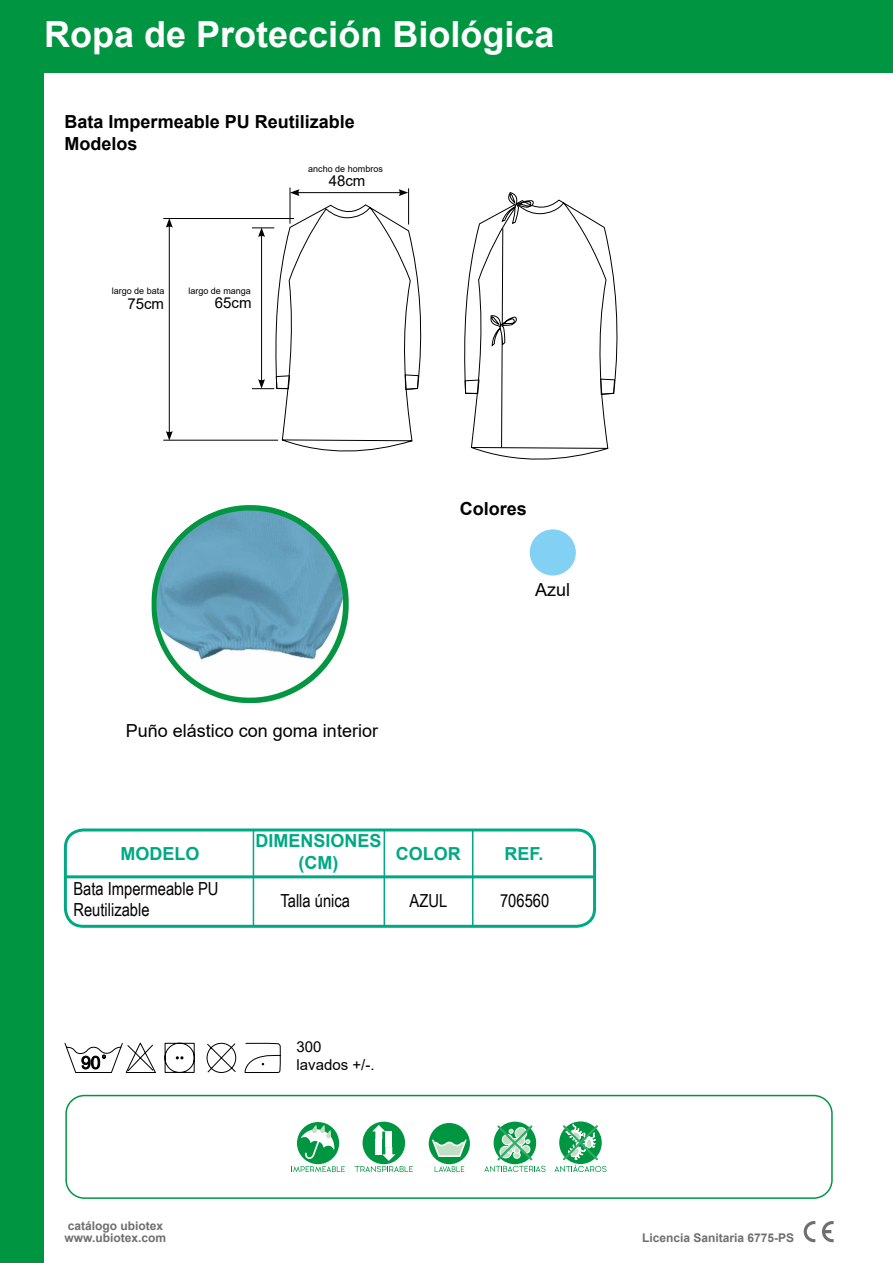
<style>
.page{position:relative;width:893px;height:1263px;background:#fff}
.page>*{position:absolute;margin:0;border:0;box-sizing:border-box;transform-origin:0 0}
.t1{font:700 36px "Arial";color:#fff}
.t2{font:18px/21.6px "Arial Narrow";color:#000}
.t3{font:700 18px/21.6px "Arial";color:#000}
.t4{font:18px "Arial";color:#000}
.t5{font:700 18px/21.6px "Arial";color:#00a984;text-align:center}
.t6{font:15px/18px "Arial";color:#000}
.t7{font:700 12px/12px "Arial";color:#706f6f}
.t8{font:9px "Arial";color:#000}
</style>
<div class="page">
<div style="left:0;top:0;width:43px;height:1263px;background:#009641"></div>
<div style="left:0;top:0;width:893px;height:72px;background:#009641"></div>
<svg style="left:804px;top:1221px;width:11px;height:21px"></svg>
<svg style="left:822px;top:1221px;width:12px;height:21px"></svg>
<div style="left:65px;top:1095px;width:768px;height:104px;border:2px solid #009641;border-radius:18px"></div>
<div style="left:530px;top:529px;width:46px;height:46px;background:#83d0f5;border-radius:50%"></div>
<div style="left:64px;top:828px;width:532px;height:100px;border:3px solid #00a984;border-radius:18px"></div>
<hr style="left:65px;top:875px;width:529px;height:3px;background:#00a984">
<hr style="left:253px;top:830px;width:1px;height:97px;background:#00a984">
<hr style="left:384px;top:830px;width:1px;height:97px;background:#00a984">
<hr style="left:472px;top:829px;width:1px;height:97px;background:#00a984">
<svg style="left:464px;top:192px;width:154px;height:268px"></svg>
<img style="left:151px;top:505px;width:198px;height:198px">
<svg style="left:64px;top:1042px;width:172px;height:31px"></svg>
<svg style="left:244px;top:1042px;width:37px;height:31px"></svg>
<div style="left:363px;top:1122px;width:42px;height:42px;background:#009641;border-radius:50%"></div>
<div style="left:385px;top:1131px;width:7px;height:8px;background:#fff"></div>
<div style="left:385px;top:1139px;width:7px;height:7px;background:#fff"></div>
<svg style="left:372px;top:1125px;width:13px;height:14px"></svg>
<div style="left:375px;top:1139px;width:7px;height:7px;background:#fff"></div>
<svg style="left:355px;top:1147px;width:58px;height:25px"></svg>
<div style="left:297px;top:1122px;width:42px;height:42px;background:#009641;border-radius:50%"></div>
<svg style="left:301px;top:1125px;width:33px;height:34px"></svg>
<svg style="left:293px;top:1166px;width:52px;height:6px"></svg>
<div style="left:429px;top:1123px;width:41px;height:41px;background:#009641;border-radius:50%"></div>
<svg style="left:432px;top:1139px;width:35px;height:18px"></svg>
<svg style="left:435px;top:1166px;width:29px;height:6px"></svg>
<div style="left:494px;top:1122px;width:42px;height:42px;background:#009641;border-radius:50%"></div>
<svg style="left:497px;top:1125px;width:35px;height:35px"></svg>
<svg style="left:484px;top:1166px;width:61px;height:6px"></svg>
<svg style="left:559px;top:1121px;width:43px;height:43px"></svg>
<svg style="left:554px;top:1124px;width:53px;height:48px"></svg>
<hr style="left:297px;top:192px;width:104px;height:1px;background:#000">
<svg style="left:291px;top:189px;width:8px;height:7px"></svg>
<svg style="left:399px;top:189px;width:9px;height:7px"></svg>
<hr style="left:290px;top:188px;width:1px;height:36px;background:#000">
<hr style="left:408px;top:188px;width:1px;height:37px;background:#000">
<hr style="left:163px;top:218px;width:131px;height:1px;background:#000">
<svg style="left:252px;top:204px;width:170px;height:248px"></svg>
<hr style="left:169px;top:225px;width:1px;height:208px;background:#000">
<svg style="left:166px;top:431px;width:7px;height:9px"></svg>
<svg style="left:166px;top:219px;width:7px;height:9px"></svg>
<hr style="left:163px;top:440px;width:115px;height:1px;background:#000">
<h1 class="t1" style="left:44px;top:9px;width:512px">Ropa de Protección Biológica</h1>
<h2 class="t3" style="left:65px;top:111px;width:292px">Bata Impermeable PU Reutilizable<br>Modelos</h2>
<p class="t8" style="left:308px;top:162px;width:76px">ancho de hombros</p>
<p class="t8" style="left:112px;top:285px;width:54px">largo de bata</p>
<p class="t6" style="left:127px;top:294px;width:38px">75cm</p>
<p class="t8" style="left:188px;top:284px;width:64px">largo de manga</p>
<p class="t6" style="left:215px;top:293px;width:38px">65cm</p>
<p class="t6" style="left:329px;top:172px;width:38px">48cm</p>
<h2 class="t4" style="left:126px;top:718px;width:254px">Puño elástico con goma interior</h2>
<h2 class="t3" style="left:460px;top:498px;width:69px">Colores</h2>
<h2 class="t4" style="left:535px;top:577px;width:37px">Azul</h2>
<h2 class="t5" style="left:255px;top:830px;width:128px">DIMENSIONES (CM)</h2>
<h2 class="t5" style="left:120px;top:843px;width:81px">MODELO</h2>
<h2 class="t2" style="left:73px;top:877px;width:147px">Bata Impermeable PU<br>Reutilizable</h2>
<h2 class="t2" style="left:280px;top:889px;width:71px">Talla única</h2>
<h2 class="t2" style="left:410px;top:889px;width:39px">AZUL</h2>
<h2 class="t2" style="left:500px;top:889px;width:51px">706560</h2>
<h2 class="t5" style="left:396px;top:843px;width:66px">COLOR</h2>
<h2 class="t5" style="left:505px;top:843px;width:41px">REF.</h2>
<p class="t7" style="left:65px;top:1219px;width:103px">catálogo ubiotex www.ubiotex.com</p>
<p class="t6" style="left:297px;top:1038px;width:79px">300 lavados +/-.</p>
<p class="t7" style="left:642px;top:1232px;width:154px">Licencia Sanitaria 6775-PS</p>
</div>
